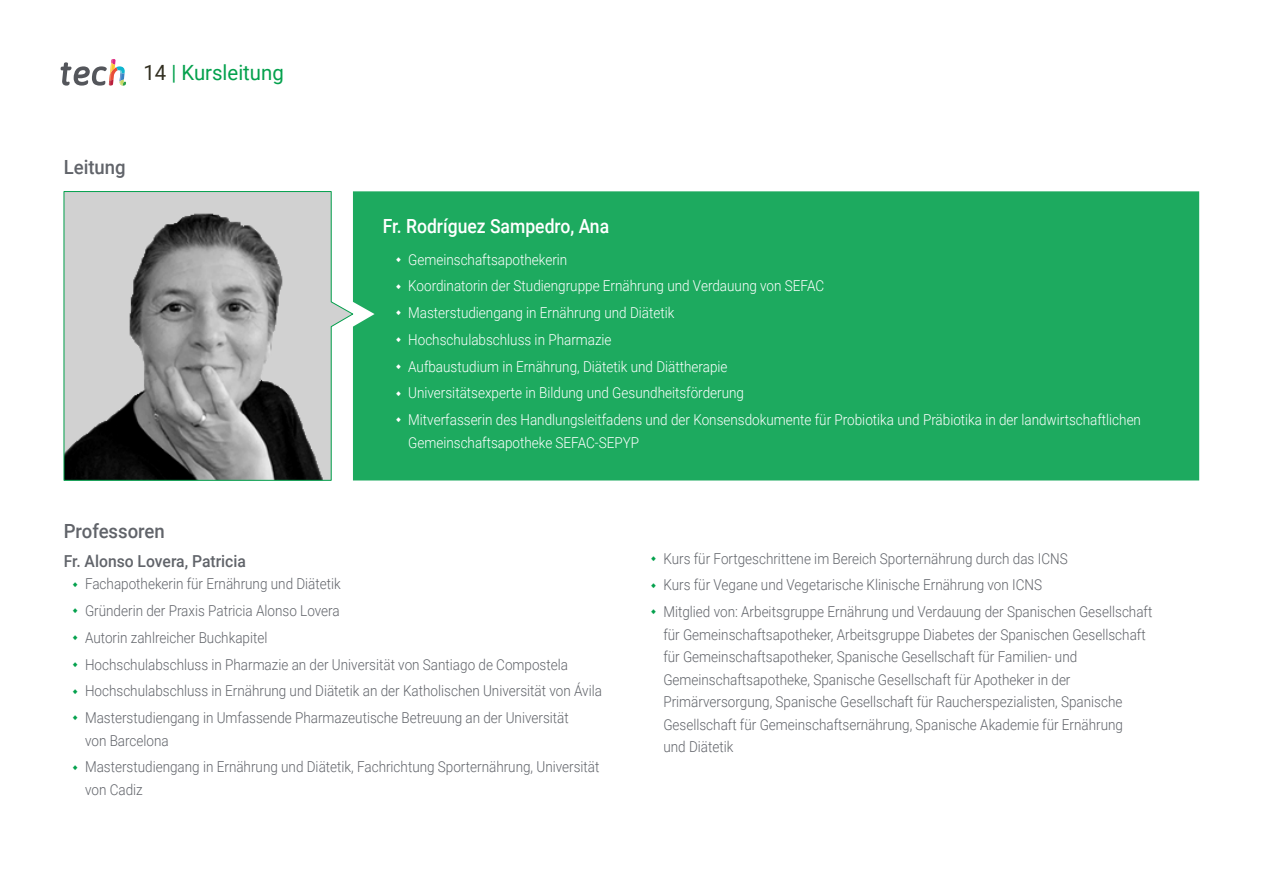
<style>
.page{position:relative;width:1263px;height:893px;background:#fff}
.page>*{position:absolute;margin:0;border:0;box-sizing:border-box;transform-origin:0 0}
.t1{font:21px "Roboto";color:#04a14d}
.t2{font:500 19.5px "Roboto";color:#fff;scale:.9 1}
.t3{font:500 19.5px "Roboto";color:#61646a;scale:.95 1}
.t4{font:500 16.5px "Roboto";color:#61646a;scale:.95 1}
.t5{font:300 15px/26.7px "Roboto";color:#61646a;scale:.9 1}
.t6{font:300 15px/26.7px "Roboto";color:#fff;scale:.9 1}
.s1{color:#312e20}
</style>
<div class="page">
<svg style="left:61px;top:59px;width:65px;height:27px"></svg>
<div style="left:353px;top:191px;width:846px;height:289px;background:#1daa5f"></div>
<svg style="left:64px;top:191px;width:289px;height:290px"></svg>
<svg style="left:396px;top:257px;width:5px;height:5px"></svg>
<svg style="left:396px;top:284px;width:5px;height:5px"></svg>
<svg style="left:396px;top:310px;width:5px;height:5px"></svg>
<svg style="left:396px;top:337px;width:5px;height:5px"></svg>
<svg style="left:396px;top:364px;width:5px;height:5px"></svg>
<svg style="left:396px;top:391px;width:5px;height:5px"></svg>
<svg style="left:396px;top:417px;width:5px;height:5px"></svg>
<h1 class="t1" style="left:144px;top:57px;width:142px"><span class="s1">14</span> | Kursleitung</h1>
<h2 class="t3" style="left:64px;top:154px;width:67px">Leitung</h2>
<h2 class="t3" style="left:64px;top:517px;width:108px">Professoren</h2>
<h2 class="t2" style="left:383px;top:212px;width:253px">Fr. Rodríguez Sampedro, Ana</h2>
<p class="t6" style="left:408px;top:245px;width:816px">Gemeinschaftsapothekerin<br>Koordinatorin der Studiengruppe Ernährung und Verdauung von SEFAC<br>Masterstudiengang in Ernährung und Diätetik<br>Hochschulabschluss in Pharmazie<br>Aufbaustudium in Ernährung, Diätetik und Diättherapie<br>Universitätsexperte in Bildung und Gesundheitsförderung<br>Mitverfasserin des Handlungsleitfadens und der Konsensdokumente für Probiotika und Präbiotika in der landwirtschaftlichen</p>
<p class="t6" style="left:408px;top:428px;width:258px">Gemeinschaftsapotheke SEFAC-SEPYP</p>
<p class="t4" style="left:64px;top:550px;width:193px">Fr. Alonso Lovera, Patricia</p>
<p class="t5" style="left:85px;top:570px;width:576px">Fachapothekerin für Ernährung und Diätetik<br>Gründerin der Praxis Patricia Alonso Lovera<br>Autorin zahlreicher Buchkapitel<br>Hochschulabschluss in Pharmazie an der Universität von Santiago de Compostela Hochschulabschluss in Ernährung und Diätetik an der Katholischen Universität von Ávila Masterstudiengang in Umfassende Pharmazeutische Betreuung an der Universität</p>
<p class="t5" style="left:85px;top:726px;width:573px">von Barcelona<br>Masterstudiengang in Ernährung und Diätetik, Fachrichtung Sporternährung, Universität</p>
<p class="t5" style="left:85px;top:776px;width:66px">von Cadiz</p>
<p class="t5" style="left:663px;top:544px;width:545px">Kurs für Fortgeschrittene im Bereich Sporternährung durch das ICNS<br>Kurs für Vegane und Vegetarische Klinische Ernährung von ICNS<br>Mitglied von: Arbeitsgruppe Ernährung und Verdauung der Spanischen Gesellschaft</p>
<p class="t5" style="left:663px;top:622px;width:537px;line-height:22.5px">für Gemeinschaftsapotheker, Arbeitsgruppe Diabetes der Spanischen Gesellschaft für Gemeinschaftsapotheker, Spanische Gesellschaft für Familien- und Gemeinschaftsapotheke, Spanische Gesellschaft für Apotheker in der Primärversorgung, Spanische Gesellschaft für Raucherspezialisten, Spanische Gesellschaft für Gemeinschaftsernährung, Spanische Akademie für Ernährung und Diätetik</p>
</div>
